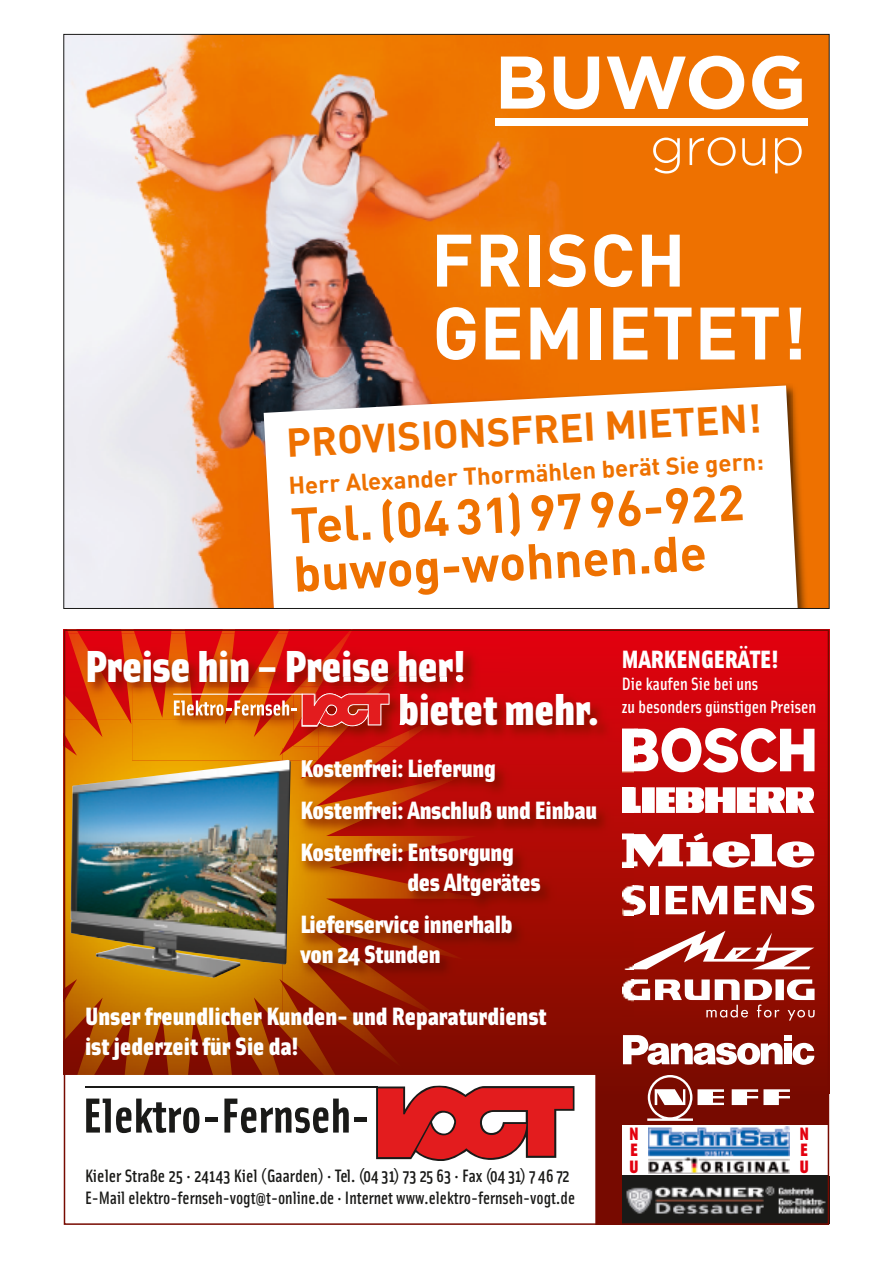
<style>
.page{position:relative;width:893px;height:1263px;background:#fff}
.page>*{position:absolute;margin:0;border:0;box-sizing:border-box;transform-origin:0 0}
.t1{font:700 72.9px/72.9px "DIN Pro";letter-spacing:.01em;color:#fff}
.t2{font:700 49.5px/48.3px "DIN Pro";color:#ee7100}
.t3{font:900 45px/43.2px "Solex";letter-spacing:-.01em;color:#fff}
.t4{font:700 39.6px "DIN Pro";color:#ee7100}
.t5{font:900 25.2px/42px "Solex";letter-spacing:-.01em;color:#fff}
.t6{font:700 24px "DIN Pro";color:#ee7100}
.t7{font:500 18px/22.5px "Solex";color:#1a1a18}
.t8{font:500 18px/22.5px "Solex";color:#fff}
.t9{font:900 18px/16.5px "Solex";color:#e3000f;text-align:justify}
</style>
<div class="page">
<svg style="left:64px;top:1088px;width:765px;height:137px;background:#7f241b"></svg>
<div style="left:64px;top:629px;width:765px;height:464px;background:linear-gradient(to bottom,#e60d11,#7c1500)"></div>
<svg style="left:634px;top:787px;width:180px;height:26px"></svg>
<svg style="left:634px;top:885px;width:12px;height:30px"></svg>
<div style="left:650px;top:886px;width:9px;height:28px;background:#fff"></div>
<svg style="left:666px;top:886px;width:61px;height:28px"></svg>
<svg style="left:734px;top:885px;width:80px;height:30px"></svg>
<svg style="left:623px;top:979px;width:192px;height:41px"></svg>
<svg style="left:732px;top:1089px;width:58px;height:16px"></svg>
<svg style="left:647px;top:1075px;width:77px;height:46px"></svg>
<img style="left:622px;top:1176px;width:204px;height:46px">
<img style="left:67px;top:632px;width:373px;height:443px">
<svg style="left:67px;top:1075px;width:528px;height:147px"></svg>
<svg style="left:634px;top:833px;width:180px;height:34px"></svg>
<svg style="left:634px;top:931px;width:180px;height:38px"></svg>
<div style="left:784px;top:1043px;width:8px;height:21px;background:#fff"></div>
<div style="left:784px;top:1035px;width:8px;height:5px;background:#fff"></div>
<svg style="left:793px;top:1043px;width:21px;height:22px"></svg>
<svg style="left:623px;top:1035px;width:160px;height:30px"></svg>
<div style="left:622px;top:1125px;width:207px;height:50px;background:#fff"></div>
<img style="left:648px;top:1126px;width:141px;height:47px">
<hr style="left:354px;top:1117px;width:13px;height:4px;background:#1a1a18">
<svg style="left:376px;top:1085px;width:199px;height:76px"></svg>
<svg style="left:86px;top:1096px;width:267px;height:37px"></svg>
<hr style="left:357px;top:1108px;width:10px;height:4px;background:#fff">
<hr style="left:85px;top:1086px;width:293px;height:2px;background:#1a1a18">
<img style="left:403px;top:634px;width:106px;height:43px">
<img style="left:67px;top:634px;width:336px;height:85px">
<img style="left:399px;top:677px;width:238px;height:71px">
<img style="left:337px;top:746px;width:33px;height:2px">
<img style="left:409px;top:719px;width:28px;height:20px">
<img style="left:370px;top:746px;width:29px;height:2px">
<img style="left:393px;top:677px;width:116px;height:42px">
<img style="left:337px;top:682px;width:38px;height:4px">
<img style="left:375px;top:682px;width:18px;height:4px">
<img style="left:337px;top:677px;width:126px;height:5px">
<img style="left:479px;top:764px;width:155px;height:252px">
<img style="left:623px;top:787px;width:11px;height:26px">
<img style="left:623px;top:885px;width:11px;height:30px">
<img style="left:623px;top:979px;width:11px;height:37px">
<img style="left:283px;top:760px;width:196px;height:256px">
<svg style="left:623px;top:728px;width:191px;height:45px"></svg>
<img style="left:623px;top:833px;width:11px;height:34px">
<img style="left:623px;top:931px;width:11px;height:38px">
<div style="left:397px;top:748px;width:237px;height:16px;background:#c6070a"></div>
<img style="left:337px;top:748px;width:60px;height:16px">
<img style="left:318px;top:731px;width:19px;height:8px">
<img style="left:337px;top:719px;width:72px;height:27px">
<img style="left:374px;top:731px;width:35px;height:15px">
<img style="left:337px;top:731px;width:18px;height:8px">
<img style="left:389px;top:686px;width:20px;height:33px">
<img style="left:400px;top:694px;width:9px;height:31px">
<img style="left:293px;top:746px;width:9px;height:2px">
<img style="left:132px;top:719px;width:161px;height:41px">
<img style="left:132px;top:687px;width:42px;height:32px">
<img style="left:283px;top:748px;width:19px;height:12px">
<svg style="left:279px;top:748px;width:11px;height:7px"></svg>
<svg style="left:302px;top:739px;width:35px;height:22px"></svg>
<img style="left:293px;top:731px;width:25px;height:15px">
<svg style="left:174px;top:686px;width:215px;height:45px;background:#d75427"></svg>
<hr style="left:173px;top:694px;width:130px;height:1px;background:#fff">
<img style="left:71px;top:760px;width:220px;height:218px">
<div style="left:64px;top:34px;width:765px;height:574px;background:#ee7100"></div>
<img style="left:65px;top:36px;width:727px;height:311px">
<img style="left:65px;top:347px;width:207px;height:105px">
<img style="left:272px;top:347px;width:149px;height:36px">
<img style="left:65px;top:452px;width:159px;height:155px">
<svg style="left:501px;top:57px;width:44px;height:52px"></svg>
<svg style="left:554px;top:57px;width:45px;height:52px"></svg>
<svg style="left:607px;top:56px;width:137px;height:53px"></svg>
<svg style="left:752px;top:56px;width:50px;height:53px"></svg>
<div style="left:495px;top:119px;width:313px;height:7px;background:#fff"></div>
<svg style="left:653px;top:138px;width:27px;height:36px"></svg>
<svg style="left:742px;top:138px;width:23px;height:28px"></svg>
<svg style="left:775px;top:138px;width:27px;height:35px"></svg>
<svg style="left:690px;top:137px;width:46px;height:29px"></svg>
<img style="left:261px;top:383px;width:546px;height:224px">
<svg style="left:264px;top:385px;width:534px;height:222px;background:#f8f2ed"></svg>
<h1 class="t1" style="left:431px;top:221px;width:377px">FRISCH<br>GEMIETET!</h1>
<h3 class="t4" style="left:285px;top:416px;width:477px;rotate:-3deg">PROVISIONSFREI MIETEN!</h3>
<p class="t6" style="left:288px;top:469px;width:482px;rotate:-3deg">Herr Alexander Thormählen berät Sie gern:</p>
<h2 class="t2" style="left:289px;top:500px;width:453px;rotate:-3deg">Tel.(04 31) 97 96-922 buw og-w ohnen.de</h2>
<h3 class="t3" style="left:398px;top:642px;width:203px;text-indent:-313px">Preise hin – Preise her!<br>bietet mehr.</h3>
<p class="t5" style="left:300px;top:746px;width:298px">Kostenfrei: Lieferung<br>Kostenfrei: Anschluß und Einbau<br>Kostenfrei: Entsorgung</p>
<p class="t5" style="left:300px;top:860px;width:242px;text-indent:107px">des Altgerätes<br>Lieferservice innerhalb</p>
<p class="t5" style="left:300px;top:932px;width:142px">von 24 Stunden</p>
<p class="t5" style="left:85px;top:999px;width:463px;line-height:30px">Unser freundlicher Kunden- und Reparaturdienst ist jederzeit für Sie da!</p>
<p class="t5" style="left:622px;top:637px;width:158px">MARKENGERÄTE!</p>
<p class="t8" style="left:622px;top:672px;width:196px">Die kaufen Sie bei uns<br>zu besonders günstigen Preisen</p>
<p class="t7" style="left:85px;top:1163px;width:492px">Kieler Straße 25 · 24143 Kiel (Gaarden) · Tel. (04 31) 73 25 63 · Fax (04 31) 7 46 72<br>E-Mail elektro-fernseh-vogt@t-online.de · Internet www.elektro-fernseh-vogt.de</p>
<p class="t9" style="left:629px;top:1124px;width:11px">N E U</p>
<p class="t9" style="left:799px;top:1124px;width:11px">N E U</p>
</div>
